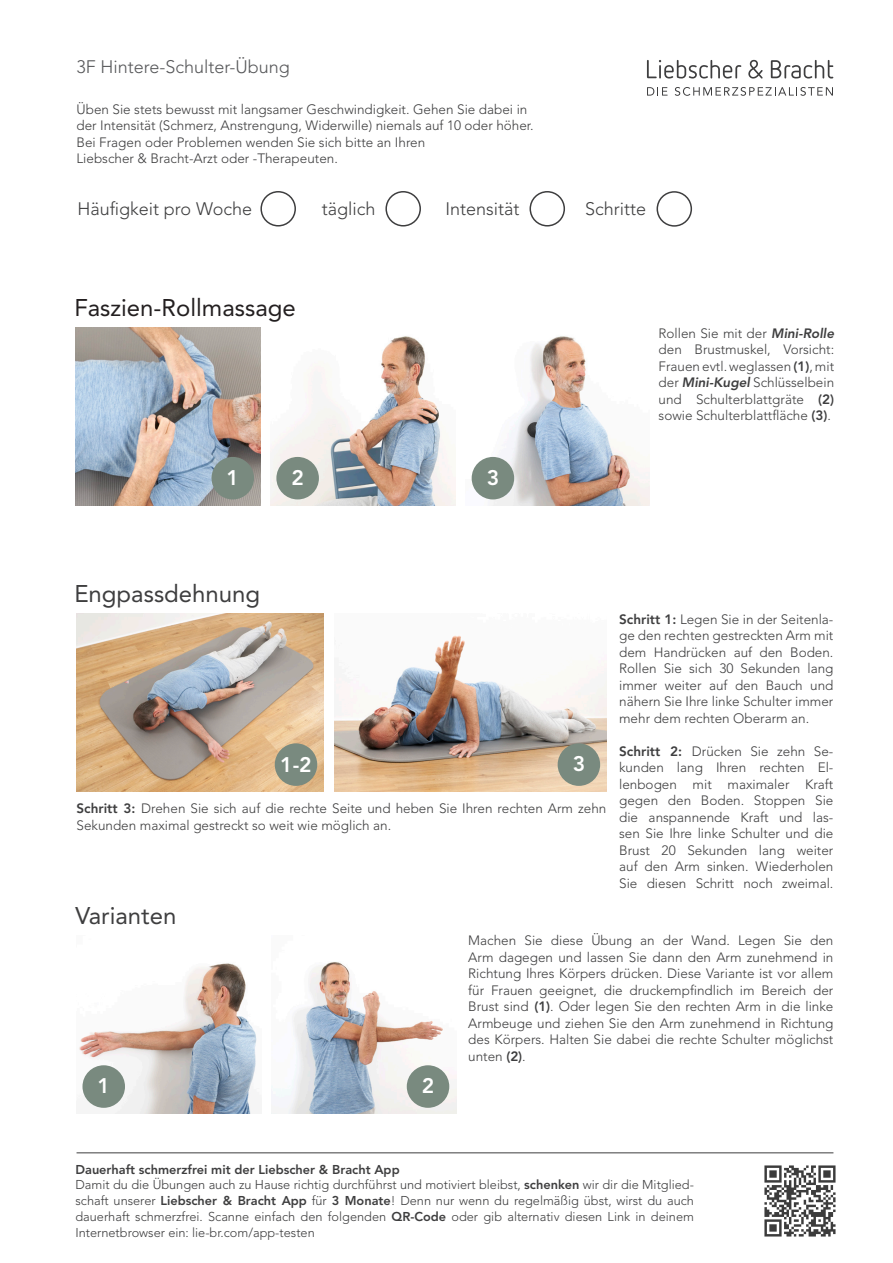
<style>
.page{position:relative;width:893px;height:1263px;background:#fff}
.page>*{position:absolute;margin:0;border:0;box-sizing:border-box;transform-origin:0 0}
.t1{font:24px "Avenir LT Std";color:#3e3e3f}
.t2{font:24px "Avenir LT Std";color:#231f20}
.Überschrift_1{font:800 21px "Avenir LT Std";color:#fff}
.t3{font:300 18px "Avenir LT Std";color:#3e3e3f}
.Seitentitel_2{font:300 18px "Avenir LT Std";color:#57585a}
.Text_Übungsblätter{font:300 13.5px/16.5px "Avenir LT Std";color:#3e3e3f;text-align:justify}
.t4{font:300 12.75px/15.8px "Avenir LT Std";color:#3e3e3f}
.s1{font-weight:800;font-style:italic}
.s2{font-weight:800}
</style>
<div class="page">
<div style="left:260px;top:191px;width:36px;height:36px;border:2px solid #3e3e3f;border-radius:50%"></div>
<div style="left:385px;top:191px;width:36px;height:36px;border:2px solid #3e3e3f;border-radius:50%"></div>
<div style="left:529px;top:191px;width:36px;height:36px;border:2px solid #3e3e3f;border-radius:50%"></div>
<div style="left:656px;top:191px;width:36px;height:36px;border:2px solid #3e3e3f;border-radius:50%"></div>
<svg style="left:647px;top:60px;width:94px;height:19px"></svg>
<svg style="left:771px;top:60px;width:62px;height:19px"></svg>
<svg style="left:748px;top:60px;width:15px;height:19px"></svg>
<svg style="left:647px;top:87px;width:20px;height:9px"></svg>
<svg style="left:675px;top:87px;width:158px;height:9px"></svg>
<img style="left:764px;top:1165px;width:72px;height:72px">
<hr style="left:77px;top:1152px;width:756px;height:1px;background:#3e3e3f">
<img style="left:271px;top:336px;width:184px;height:170px">
<img style="left:471px;top:336px;width:179px;height:170px">
<img style="left:76px;top:328px;width:184px;height:178px">
<img style="left:77px;top:613px;width:247px;height:179px">
<img style="left:335px;top:635px;width:271px;height:157px">
<img style="left:272px;top:962px;width:184px;height:151px">
<img style="left:79px;top:963px;width:178px;height:150px">
<div style="left:472px;top:457px;width:42px;height:42px;background:#798a7f;border-radius:50%"></div>
<div style="left:276px;top:457px;width:43px;height:42px;background:#798a7f;border-radius:50%"></div>
<div style="left:211px;top:457px;width:43px;height:42px;background:#798a7f;border-radius:50%"></div>
<div style="left:558px;top:743px;width:42px;height:43px;background:#798a7f;border-radius:50%"></div>
<div style="left:275px;top:743px;width:42px;height:43px;background:#798a7f;border-radius:50%"></div>
<div style="left:407px;top:1065px;width:42px;height:43px;background:#798a7f;border-radius:50%"></div>
<div style="left:82px;top:1065px;width:43px;height:43px;background:#798a7f;border-radius:50%"></div>
<p class="Seitentitel_2" style="left:77px;top:56px;width:215px">3F Hintere-Schulter-Übung</p>
<p class="Text_Übungsblätter" style="left:77px;top:101px;width:459px;text-align:left">Üben Sie stets bewusst mit langsamer Geschwindigkeit. Gehen Sie dabei in der Intensität (Schmerz, Anstrengung, Widerwille) niemals auf 10 oder höher.<br>Bei Fragen oder Problemen wenden Sie sich bitte an Ihren<br>Liebscher &amp; Bracht-Arzt oder -Therapeuten.</p>
<h3 class="t3" style="left:78px;top:198px;width:176px">Häufigkeit pro Woche</h3>
<h3 class="t3" style="left:322px;top:198px;width:55px">täglich</h3>
<h3 class="t3" style="left:446px;top:198px;width:76px">Intensität</h3>
<h3 class="t3" style="left:585px;top:198px;width:62px">Schritte</h3>
<h1 class="t2" style="left:74px;top:294px;width:223px">Faszien-Rollmassage</h1>
<p class="Überschrift_1" style="left:227px;top:465px;width:14px">1</p>
<p class="Überschrift_1" style="left:291px;top:465px;width:14px">2</p>
<p class="Überschrift_1" style="left:487px;top:465px;width:14px">3</p>
<p class="Text_Übungsblätter" style="left:659px;top:325px;width:177px">Rollen Sie mit der <span class="s1">Mini-Rolle </span>den Brustmuskel, Vorsicht:<br>Frauen evtl. weglassen <span class="s2">(1)</span>, mit der <span class="s1">Mini-Kugel</span> Schlüsselbein und Schulterblattgräte <span class="s2">(2) </span>sowie Schulterblattfläche <span class="s2">(3)</span>.</p>
<h1 class="t1" style="left:74px;top:579px;width:187px">Engpassdehnung</h1>
<p class="Überschrift_1" style="left:280px;top:752px;width:33px">1-2</p>
<p class="Überschrift_1" style="left:573px;top:751px;width:14px">3</p>
<p class="Text_Übungsblätter" style="left:77px;top:800px;width:531px"><span class="s2">Schritt 3:</span> Drehen Sie sich auf die rechte Seite und heben Sie Ihren rechten Arm zehn<br>Sekunden maximal gestreckt so weit wie möglich an.</p>
<h1 class="t1" style="left:75px;top:902px;width:102px">Varianten</h1>
<p class="Text_Übungsblätter" style="left:619px;top:611px;width:216px"><span class="s2">Schritt 1:</span> Legen Sie in der Seitenla&shy;ge den rechten gestreckten Arm mit</p>
<p class="Text_Übungsblätter" style="left:619px;top:644px;width:216px">dem Handrücken auf den Boden.<br>Rollen Sie sich 30 Sekunden lang immer weiter auf den Bauch und nähern Sie Ihre linke Schulter immer mehr dem rechten Oberarm an.</p>
<p class="Text_Übungsblätter" style="left:619px;top:743px;width:216px"><span class="s2">Schritt 2:</span> Drücken Sie zehn Se&shy;kunden lang Ihren rechten El&shy;lenbogen mit maximaler Kraft gegen den Boden. Stoppen Sie die anspannende Kraft und las&shy;sen Sie Ihre linke Schulter und die Brust 20 Sekunden lang weiter auf den Arm sinken. Wiederholen Sie diesen Schritt noch zweimal.</p>
<p class="Überschrift_1" style="left:98px;top:1073px;width:14px">1</p>
<p class="Überschrift_1" style="left:422px;top:1073px;width:14px">2</p>
<p class="Text_Übungsblätter" style="left:468px;top:932px;width:367px">Machen Sie diese Übung an der Wand. Legen Sie den Arm dagegen und lassen Sie dann den Arm zunehmend in Richtung Ihres Körpers drücken. Diese Variante ist vor allem für Frauen geeignet, die druckempfindlich im Bereich der Brust sind <span class="s2">(1)</span>. Oder legen Sie den rechten Arm in die linke Armbeuge und ziehen Sie den Arm zunehmend in Richtung des Körpers. Halten Sie dabei die rechte Schulter möglichst unten <span class="s2">(2)</span>.</p>
<p class="t4" style="left:75px;top:1161px;width:620px"><span class="s2">Dauerhaft schmerzfrei mit der Liebscher &amp; Bracht App<br></span>Damit du die Übungen auch zu Hause richtig durchführst und motiviert bleibst, <span class="s2">schenken</span> wir dir die Mitglied&shy;schaft unserer <span class="s2">Liebscher &amp; Bracht App</span> für <span class="s2">3 Monate</span>! Denn nur wenn du regelmäßig übst, wirst du auch dauerhaft schmerzfrei. Scanne einfach den folgenden <span class="s2">QR-Code</span> oder gib alternativ diesen Link in deinem Internetbrowser ein: lie-br.com/app-testen</p>
</div>
